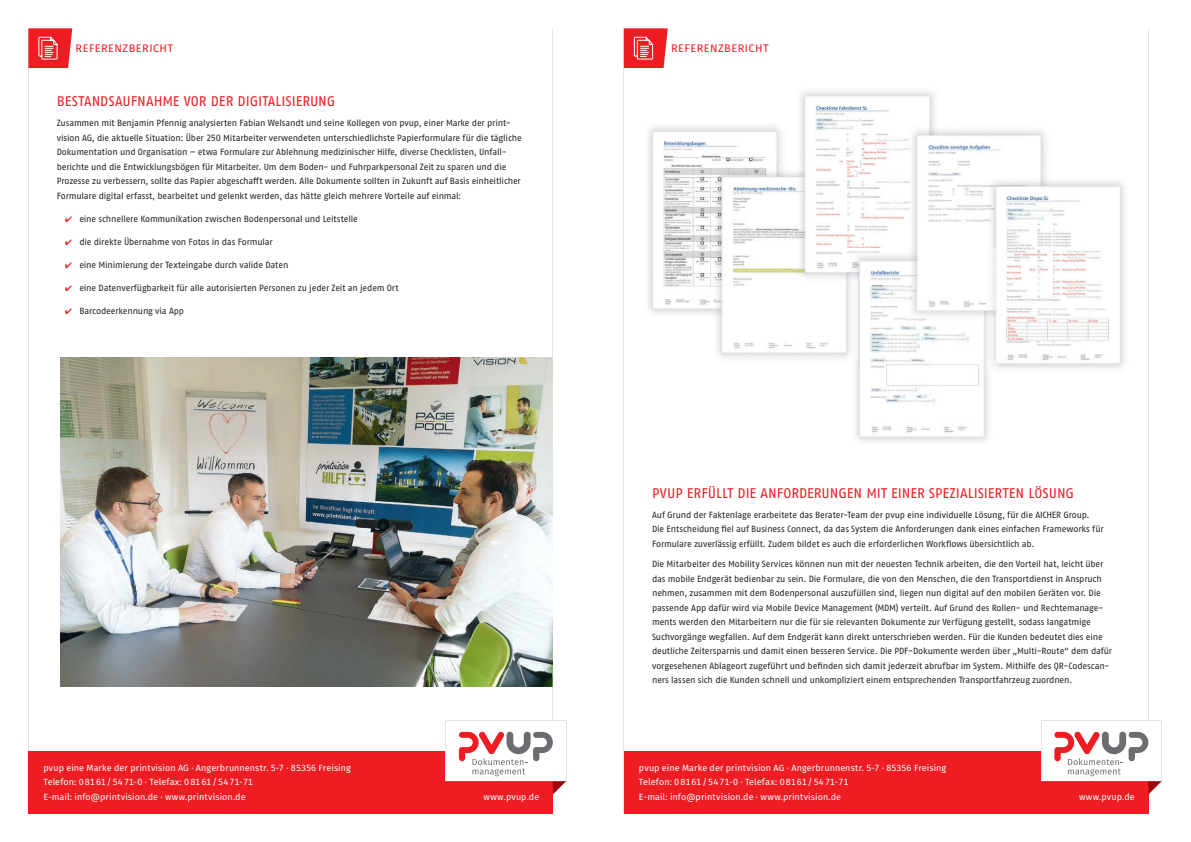
<style>
.page{position:relative;width:1191px;height:842px;background:#fff}
.page>*{position:absolute;margin:0;border:0;box-sizing:border-box;transform-origin:0 0}
.t1{font:14px "Fago Pro";color:#ee1d23}
.t2{font:11px "Fira Sans";color:#ee1d23}
.t3{font:9px/14.5px "Fago Pro";letter-spacing:-.02em;color:#231f20}
.t4{font:9px/14.5px "Fira Sans";letter-spacing:.005em;color:#fff}
.s1{color:#ee1d23}
</style>
<div class="page">
<svg style="left:28px;top:28px;width:525px;height:786px"></svg>
<div style="left:28px;top:751px;width:525px;height:62px;background:#ee1d23"></div>
<div style="left:623px;top:751px;width:525px;height:62px;background:#ee1d23"></div>
<svg style="left:445px;top:721px;width:121px;height:73px"></svg>
<svg style="left:1041px;top:721px;width:121px;height:73px"></svg>
<svg style="left:28px;top:28px;width:44px;height:40px;background:#f03e43"></svg>
<svg style="left:624px;top:28px;width:44px;height:40px;background:#f03f44"></svg>
<img style="left:60px;top:358px;width:492px;height:328px">
<img style="left:648px;top:126px;width:133px;height:188px">
<img style="left:717px;top:172px;width:130px;height:186px">
<img style="left:710px;top:164px;width:78px;height:157px">
<img style="left:800px;top:91px;width:134px;height:157px">
<img style="left:793px;top:164px;width:64px;height:120px">
<img style="left:855px;top:284px;width:133px;height:158px">
<img style="left:847px;top:284px;width:10px;height:80px">
<img style="left:847px;top:248px;width:58px;height:36px">
<img style="left:905px;top:123px;width:141px;height:125px">
<img style="left:905px;top:248px;width:79px;height:75px">
<img style="left:995px;top:181px;width:130px;height:188px">
<img style="left:984px;top:323px;width:11px;height:52px">
<img style="left:984px;top:174px;width:68px;height:149px">
<p class="t2" style="left:76px;top:40px;width:99px">REFERENZBERICHT</p>
<p class="t2" style="left:671px;top:40px;width:99px">REFERENZBERICHT</p>
<h1 class="t1" style="left:57px;top:93px;width:280px">BESTANDSAUFNAHME VOR DER DIGITALISIERUNG</h1>
<p class="t3" style="left:57px;top:116px;width:466px">Zusammen mit Benjamin Pfennig analysierten Fabian Welsandt und seine Kollegen von pvup, einer Marke der print&shy;vision AG, die aktuelle Situation: Über 250 Mitarbeiter verwendeten unterschiedlichste Papierformulare für die tägliche Dokumentation und Organisation – etwa Formulare zur Ablehnung medizinischer Hilfe, diverse Checklisten, Unfall&shy;berichte und die Entwicklungsbögen für Mitarbeiter. Um dem Boden- und Fuhrparkpersonal Zeit zu sparen und die Prozesse zu verbessern, sollte das Papier abgeschafft werden. Alle Dokumente sollten in Zukunft auf Basis einheitlicher Formulare digital erfasst, bearbeitet und gelenkt werden, das hätte gleich mehrere Vorteile auf einmal:</p>
<p class="t3" style="left:65px;top:211px;width:294px"><span class="s1">✔</span> eine schnellere Kommunikation zwischen Bodenpersonal und Leitstelle</p>
<p class="t3" style="left:65px;top:234px;width:209px"><span class="s1">✔</span> die direkte Übernahme von Fotos in das Formular</p>
<p class="t3" style="left:65px;top:257px;width:225px"><span class="s1">✔</span> eine Minimierung der Texteingabe durch valide Daten</p>
<p class="t3" style="left:65px;top:280px;width:335px"><span class="s1">✔</span> eine Datenverfügbarkeit für alle autorisierten Personen zu jeder Zeit an jedem Ort</p>
<p class="t3" style="left:65px;top:303px;width:120px"><span class="s1">✔</span> Barcodeerkennung via App</p>
<h1 class="t1" style="left:652px;top:484px;width:423px">PVUP ERFÜLLT DIE ANFORDERUNGEN MIT EINER SPEZIALISIERTEN LÖSUNG</h1>
<p class="t3" style="left:652px;top:507px;width:453px">Auf Grund der Faktenlage erarbeitete das Berater-Team der pvup eine individuelle Lösung, für die AICHER Group.<br>Die Entscheidung fiel auf Business Connect, da das System die Anforderungen dank eines einfachen Frameworks für<br>Formulare zuverlässig erfüllt. Zudem bildet es auch die erforderlichen Workflows übersichtlich ab.</p>
<p class="t3" style="left:652px;top:557px;width:461px">Die Mitarbeiter des Mobility Services können nun mit der neuesten Technik arbeiten, die den Vorteil hat, leicht über das mobile Endgerät bedienbar zu sein. Die Formulare, die von den Menschen, die den Transportdienst in Anspruch nehmen, zusammen mit dem Bodenpersonal auszufüllen sind, liegen nun digital auf den mobilen Geräten vor. Die passende App dafür wird via Mobile Device Management (MDM) verteilt. Auf Grund des Rollen- und Rechtemanage&shy;ments werden den Mitarbeitern nur die für sie relevanten Dokumente zur Verfügung gestellt, sodass langatmige Suchvorgänge wegfallen. Auf dem Endgerät kann direkt unterschrieben werden. Für die Kunden bedeutet dies eine deutliche Zeitersparnis und damit einen besseren Service. Die PDF-Dokumente werden über „Multi-Route“ dem dafür vorgesehenen Ablageort zugeführt und befinden sich damit jederzeit abrufbar im System. Mithilfe des QR-Codescan&shy;ners lassen sich die Kunden schnell und unkompliziert einem entsprechenden Transportfahrzeug zuordnen.</p>
<p class="t4" style="left:43px;top:760px;width:309px">pvup eine Marke der printvision AG · Angerbrunnenstr. 5-7 · 85356 Freising<br>Telefon: 0 81 61 / 54 71- 0 · Telefax: 0 81 61 / 54 71- 71<br>E-mail: info@printvision.de · www.printvision.de</p>
<p class="t4" style="left:639px;top:760px;width:309px">pvup eine Marke der printvision AG · Angerbrunnenstr. 5-7 · 85356 Freising<br>Telefon: 0 81 61 / 54 71- 0 · Telefax: 0 81 61 / 54 71- 71<br>E-mail: info@printvision.de · www.printvision.de</p>
<p class="t4" style="left:483px;top:789px;width:57px">www.pvup.de</p>
<p class="t4" style="left:1079px;top:789px;width:57px">www.pvup.de</p>
</div>
